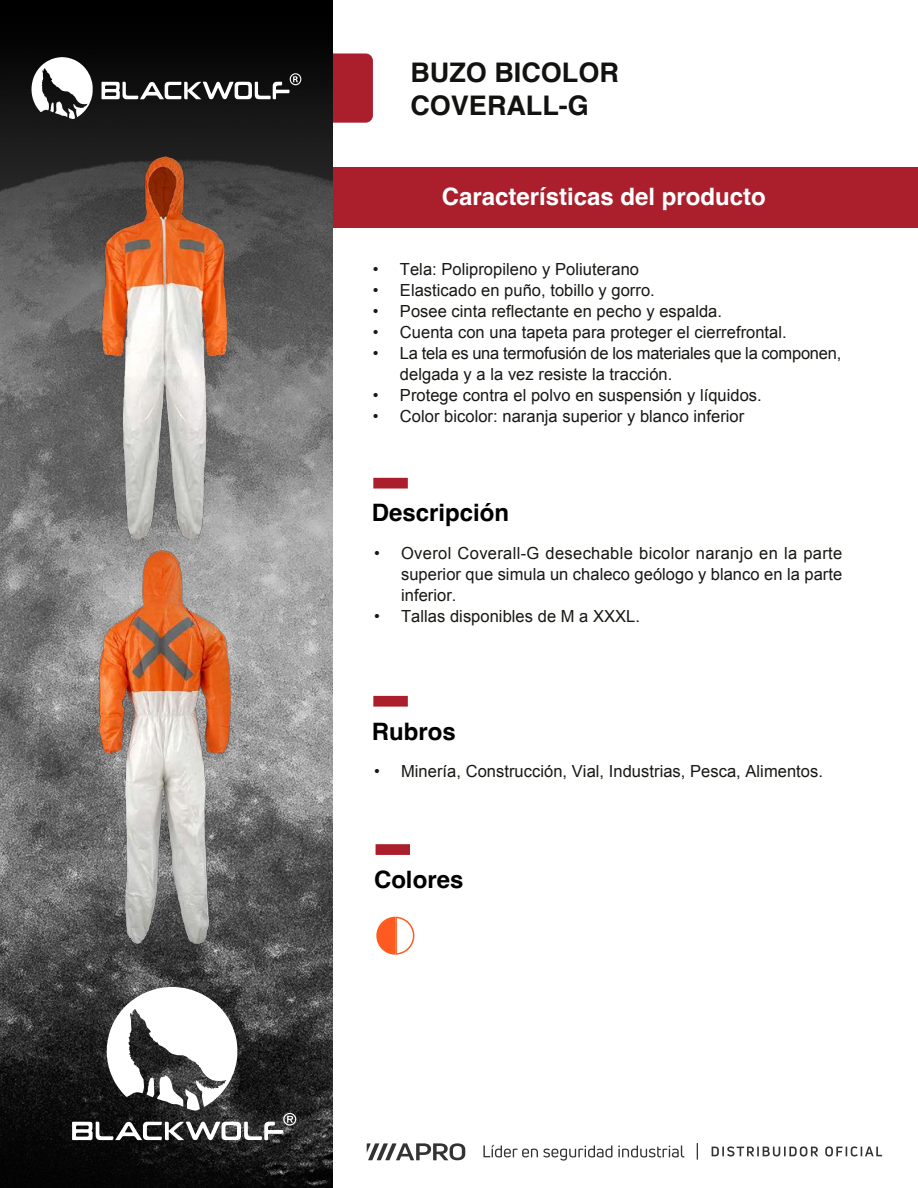
<style>
.page{position:relative;width:918px;height:1188px;background:#fff}
.page>*{position:absolute;margin:0;border:0;box-sizing:border-box;transform-origin:0 0}
.t1{font:700 27px/32.5px "Helvetica";color:#121211}
.t2{font:700 24px "Helvetica";color:#fff}
.t3{font:700 24px "Helvetica";color:#000}
.t4{font:16.65px/21px "Arial";letter-spacing:.005em;color:#171714;text-align:justify}
.t5{font:16.65px/21px "Arial";letter-spacing:-.015em;color:#171714}
</style>
<div class="page">
<div style="left:320px;top:167px;width:598px;height:61px;background:#ab1f2d"></div>
<div style="left:333px;top:53px;width:40px;height:70px;background:#ab1f2d"></div>
<div style="left:373px;top:478px;width:35px;height:11px;background:#ab1f2d"></div>
<div style="left:373px;top:696px;width:35px;height:11px;background:#ab1f2d"></div>
<img style="left:0;top:977px;width:333px;height:211px">
<svg style="left:367px;top:1143px;width:98px;height:17px"></svg>
<svg style="left:483px;top:1145px;width:129px;height:16px"></svg>
<svg style="left:618px;top:1145px;width:66px;height:12px"></svg>
<svg style="left:697px;top:1143px;width:1px;height:17px"></svg>
<svg style="left:712px;top:1146px;width:106px;height:11px"></svg>
<svg style="left:825px;top:1146px;width:57px;height:11px"></svg>
<svg style="left:0;top:0;width:333px;height:977px;background:#5e5e5e"></svg>
<svg style="left:31px;top:57px;width:62px;height:62px"></svg>
<svg style="left:101px;top:73px;width:200px;height:27px"></svg>
<svg style="left:72px;top:987px;width:224px;height:154px"></svg>
<div style="left:376px;top:844px;width:34px;height:11px;background:#ab1f2d"></div>
<svg style="left:376px;top:917px;width:38px;height:38px"></svg>
<img style="left:102px;top:156px;width:125px;height:384px">
<img style="left:99px;top:551px;width:132px;height:392px">
<h1 class="t1" style="left:410px;top:59px;width:210px">BUZO BICOLOR<br>COVERALL-G</h1>
<h2 class="t2" style="left:442px;top:182px;width:326px">Características del producto</h2>
<p class="t4" style="left:373px;top:259px;width:268px">• Tela: Polipropileno y Poliuterano</p>
<p class="t4" style="left:373px;top:280px;width:283px">• Elasticado en puño, tobillo y gorro.</p>
<p class="t4" style="left:373px;top:301px;width:351px">• Posee cinta reflectante en pecho y espalda.</p>
<p class="t4" style="left:373px;top:322px;width:415px">• Cuenta con una tapeta para proteger el cierrefrontal.</p>
<p class="t5" style="left:400px;top:343px;width:443px;text-indent:-27px">• La tela es una termofusión de los materiales que la componen, delgada y a la vez resiste la tracción.</p>
<p class="t4" style="left:373px;top:385px;width:390px">• Protege contra el polvo en suspensión y líquidos.</p>
<p class="t4" style="left:373px;top:406px;width:373px">• Color bicolor: naranja superior y blanco inferior</p>
<h2 class="t3" style="left:372px;top:498px;width:139px">Descripción</h2>
<p class="t4" style="left:401px;top:542px;width:443px;text-indent:-27px">• Overol Coverall-G desechable bicolor naranjo en la parte superior que simula un chaleco geólogo y blanco en la parte inferior.</p>
<p class="t4" style="left:374px;top:605px;width:267px">• Tallas disponibles de M a XXXL.</p>
<h2 class="t3" style="left:372px;top:716px;width:85px">Rubros</h2>
<p class="t4" style="left:374px;top:761px;width:450px">• Minería, Construcción, Vial, Industrias, Pesca, Alimentos.</p>
<h2 class="t3" style="left:374px;top:865px;width:91px">Colores</h2>
</div>
